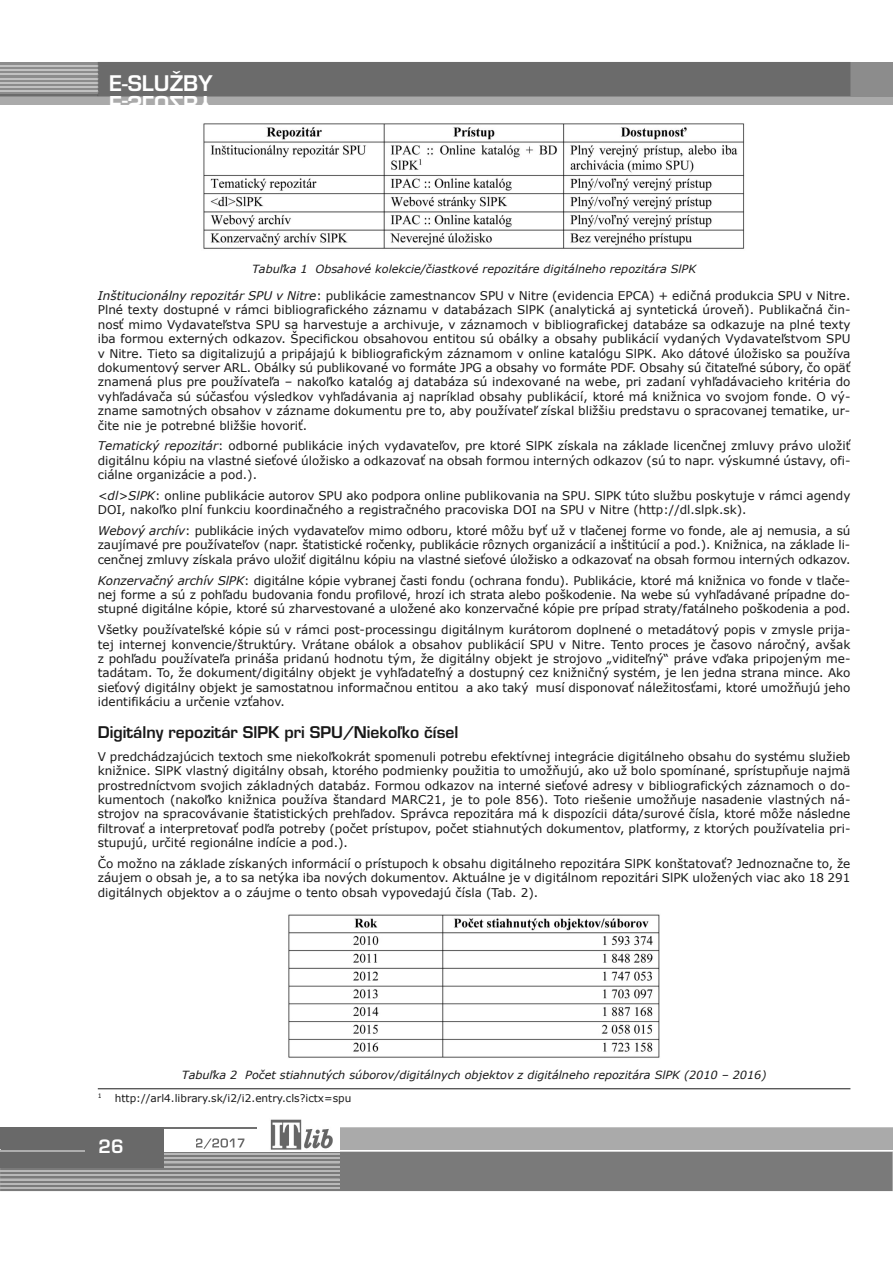
<style>
.page{position:relative;width:893px;height:1263px;background:#fff}
.page>*{position:absolute;margin:0;border:0;box-sizing:border-box;transform-origin:0 0}
.t1{font:21px "Euromode CE Bold";color:#fff}
.t2{font:18px "Euromode CE Bold";color:#fff}
.t3{font:15.75px "Euromode CE Bold";color:#191919}
.t4{font:12px/14.4px "Verdana";color:#191919;text-align:justify}
.t5{font:italic 11.25px "Verdana";color:#191919}
.t6{font:10.5px "Verdana";color:#191919}
.s1{font-style:italic}
</style>
<div class="page">
<div style="left:0;top:62px;width:893px;height:43px;background:#aaa"></div>
<div style="left:0;top:62px;width:893px;height:34px;background:#8c8c8c"></div>
<div style="left:98px;top:62px;width:752px;height:34px;background:#6b6b6b"></div>
<hr style="left:0;top:95px;width:98px;height:1px;background:#6b6b6b">
<hr style="left:0;top:91px;width:98px;height:1px;background:#c1c1c1">
<hr style="left:0;top:86px;width:98px;height:2px;background:#c1c1c1">
<hr style="left:0;top:82px;width:98px;height:2px;background:#c1c1c1">
<hr style="left:0;top:78px;width:98px;height:1px;background:#c1c1c1">
<hr style="left:0;top:74px;width:98px;height:1px;background:#c1c1c1">
<hr style="left:0;top:69px;width:98px;height:2px;background:#c1c1c1">
<hr style="left:0;top:65px;width:98px;height:2px;background:#c1c1c1">
<svg style="left:340px;top:1127px;width:553px;height:64px;background:#acacac"></svg>
<hr style="left:0;top:1150px;width:893px;height:1px;background:#fff">
<hr style="left:164px;top:1127px;width:93px;height:2px;background:#707070">
<img style="left:270px;top:1119px;width:62px;height:19px">
<svg style="left:0;top:1138px;width:892px;height:53px;background:#8d8d8d"></svg>
<hr style="left:0;top:1187px;width:340px;height:2px;background:#b8b8b8">
<hr style="left:0;top:1183px;width:340px;height:1px;background:#b8b8b8">
<hr style="left:0;top:1179px;width:340px;height:1px;background:#b8b8b8">
<hr style="left:0;top:1174px;width:340px;height:2px;background:#b8b8b8">
<hr style="left:0;top:1170px;width:340px;height:2px;background:#b8b8b8">
<hr style="left:0;top:1166px;width:340px;height:1px;background:#b8b8b8">
<hr style="left:0;top:1162px;width:340px;height:1px;background:#b8b8b8">
<hr style="left:0;top:1157px;width:340px;height:2px;background:#b8b8b8">
<hr style="left:0;top:1153px;width:340px;height:2px;background:#b8b8b8">
<div style="left:0;top:1127px;width:164px;height:41px;background:#696969"></div>
<hr style="left:0;top:1150px;width:84px;height:1px;background:#aeaeae">
<img style="left:203px;top:123px;width:542px;height:126px">
<img style="left:288px;top:914px;width:372px;height:144px">
<hr style="left:98px;top:1088px;width:752px;height:1px;background:#191919">
<h1 class="t1" style="left:109px;top:73px;width:105px">EE--SSLLUUŽŽBBYY</h1>
<p class="t5" style="left:252px;top:262px;width:446px">Tabuľka 1 Obsahové kolekcie/čiastkové repozitáre digitálneho repozitára SlPK</p>
<p class="t4" style="left:98px;top:288px;width:754px"><span class="s1">Inštitucionálny repozitár SPU v Nitre</span>: publikácie zamestnancov SPU v Nitre (evidencia EPCA) + edičná produkcia SPU v Nitre.<br>Plné texty dostupné v rámci bibliografického záznamu v databázach SlPK (analytická aj syntetická úroveň). Publikačná čin&shy;nosť mimo Vydavateľstva SPU sa harvestuje a archivuje, v záznamoch v bibliografickej databáze sa odkazuje na plné texty iba formou externých odkazov. Špecifickou obsahovou entitou sú obálky a obsahy publikácií vydaných Vydavateľstvom SPU v Nitre. Tieto sa digitalizujú a pripájajú k bibliografickým záznamom v online katalógu SlPK. Ako dátové úložisko sa používa dokumentový server ARL. Obálky sú publikované vo formáte JPG a obsahy vo formáte PDF. Obsahy sú čitateľné súbory, čo opäť znamená plus pre používateľa – nakoľko katalóg aj databáza sú indexované na webe, pri zadaní vyhľadávacieho kritéria do vyhľadávača sú súčasťou výsledkov vyhľadávania aj napríklad obsahy publikácií, ktoré má knižnica vo svojom fonde. O vý&shy;zname samotných obsahov v zázname dokumentu pre to, aby používateľ získal bližšiu predstavu o spracovanej tematike, ur&shy;čite nie je potrebné bližšie hovoriť.</p>
<p class="t4" style="left:98px;top:438px;width:754px"><span class="s1">Tematický repozitár</span>: odborné publikácie iných vydavateľov, pre ktoré SlPK získala na základe licenčnej zmluvy právo uložiť digitálnu kópiu na vlastné sieťové úložisko a odkazovať na obsah formou interných odkazov (sú to napr. výskumné ústavy, ofi&shy;ciálne organizácie a pod.).</p>
<p class="t4" style="left:98px;top:488px;width:754px"><span class="s1">&lt;dl&gt;SlPK</span>: online publikácie autorov SPU ako podpora online publikovania na SPU. SlPK túto službu poskytuje v rámci agendy<br>DOI, nakoľko plní funkciu koordinačného a registračného pracoviska DOI na SPU v Nitre (http://dl.slpk.sk).</p>
<p class="t4" style="left:98px;top:523px;width:754px"><span class="s1">Webový archív</span>: publikácie iných vydavateľov mimo odboru, ktoré môžu byť už v tlačenej forme vo fonde, ale aj nemusia, a sú zaujímavé pre používateľov (napr. štatistické ročenky, publikácie rôznych organizácií a inštitúcií a pod.). Knižnica, na základe li&shy;cenčnej zmluvy získala právo uložiť digitálnu kópiu na vlastné sieťové úložisko a odkazovať na obsah formou interných odkazov.</p>
<p class="t4" style="left:98px;top:573px;width:754px"><span class="s1">Konzervačný archív SlPK</span>: digitálne kópie vybranej časti fondu (ochrana fondu). Publikácie, ktoré má knižnica vo fonde v tlače&shy;nej forme a sú z pohľadu budovania fondu profilové, hrozí ich strata alebo poškodenie. Na webe sú vyhľadávané prípadne do&shy;stupné digitálne kópie, ktoré sú zharvestované a uložené ako konzervačné kópie pre prípad straty/fatálneho poškodenia a pod.</p>
<p class="t4" style="left:98px;top:622px;width:754px">Všetky používateľské kópie sú v rámci post-processingu digitálnym kurátorom doplnené o metadátový popis v zmysle prija&shy;tej internej konvencie/štruktúry. Vrátane obálok a obsahov publikácií SPU v Nitre. Tento proces je časovo náročný, avšak z pohľadu používateľa prináša pridanú hodnotu tým, že digitálny objekt je strojovo „viditeľný“ práve vďaka pripojeným me&shy;tadátam. To, že dokument/digitálny objekt je vyhľadateľný a dostupný cez knižničný systém, je len jedna strana mince. Ako sieťový digitálny objekt je samostatnou informačnou entitou a ako taký musí disponovať náležitosťami, ktoré umožňujú jeho identifikáciu a určenie vzťahov.</p>
<h3 class="t3" style="left:98px;top:723px;width:362px">Digitálny repozitár SlPK pri SPU/Niekoľko čísel</h3>
<p class="t4" style="left:98px;top:749px;width:754px">V predchádzajúcich textoch sme niekoľkokrát spomenuli potrebu efektívnej integrácie digitálneho obsahu do systému služieb knižnice. SlPK vlastný digitálny obsah, ktorého podmienky použitia to umožňujú, ako už bolo spomínané, sprístupňuje najmä prostredníctvom svojich základných databáz. Formou odkazov na interné sieťové adresy v bibliografických záznamoch o do&shy;kumentoch (nakoľko knižnica používa štandard MARC21, je to pole 856). Toto riešenie umožňuje nasadenie vlastných ná&shy;strojov na spracovávanie štatistických prehľadov. Správca repozitára má k dispozícii dáta/surové čísla, ktoré môže následne filtrovať a interpretovať podľa potreby (počet prístupov, počet stiahnutých dokumentov, platformy, z ktorých používatelia pri&shy;stupujú, určité regionálne indície a pod.).</p>
<p class="t4" style="left:98px;top:856px;width:754px">Čo možno na základe získaných informácií o prístupoch k obsahu digitálneho repozitára SlPK konštatovať? Jednoznačne to, že záujem o obsah je, a to sa netýka iba nových dokumentov. Aktuálne je v digitálnom repozitári SlPK uložených viac ako 18 291 digitálnych objektov a o záujme o tento obsah vypovedajú čísla (Tab. 2).</p>
<p class="t5" style="left:182px;top:1068px;width:586px">Tabuľka 2 Počet stiahnutých súborov/digitálnych objektov z digitálneho repozitára SlPK (2010 – 2016)</p>
<p class="t6" style="left:98px;top:1091px;width:255px"><sup>1</sup> http://arl4.library.sk/i2/i2.entry.cls?ictx=spu</p>
<h2 class="t2" style="left:98px;top:1135px;width:27px">26</h2>
</div>
